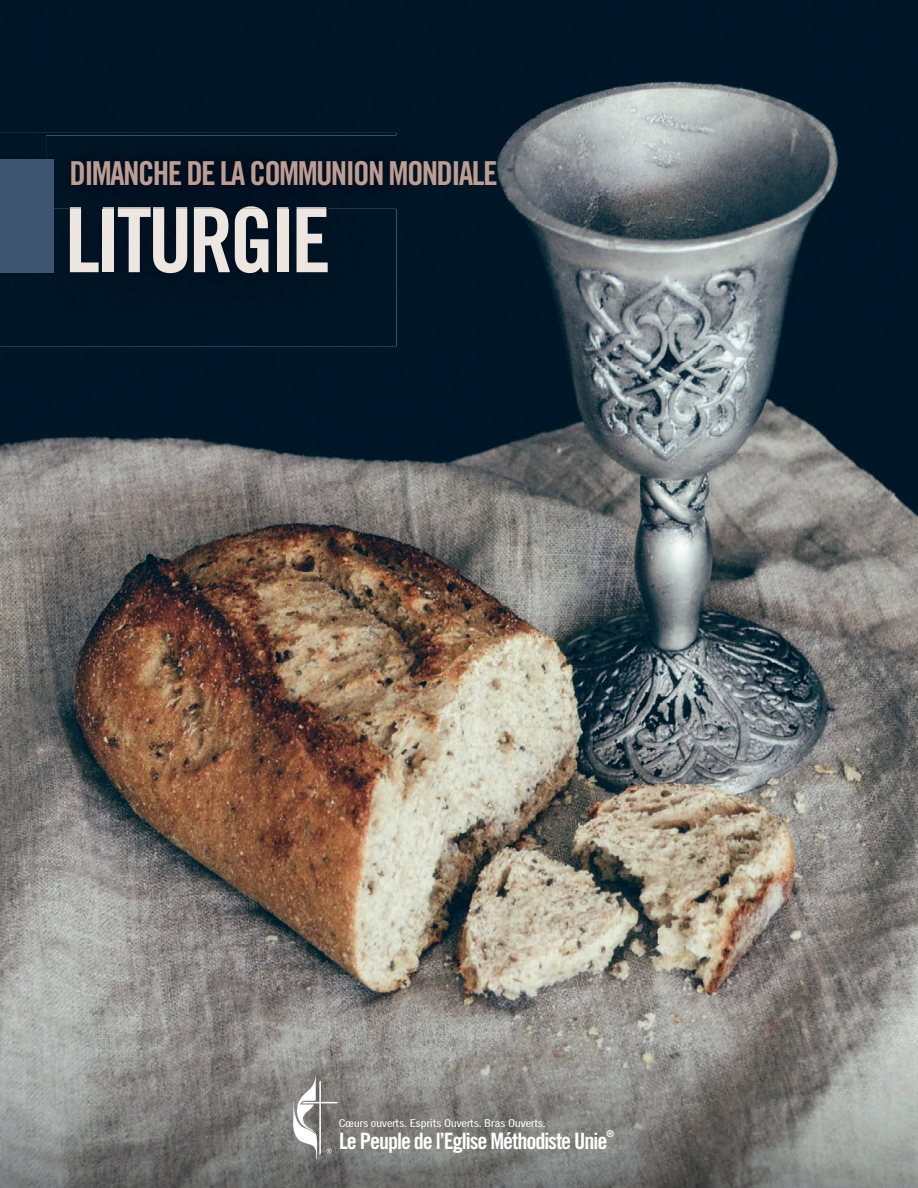
<style>
.page{position:relative;width:918px;height:1188px;background:#fff}
.page>*{position:absolute;margin:0;border:0;box-sizing:border-box;transform-origin:0 0}
.t1{font:90px "Trade Gothic Bold Cond Twenty";letter-spacing:-.045em;color:#eee7e1}
.t2{font:33px "Trade Gothic Bold Cond Twenty";letter-spacing:-.05em;color:#be9e94}
.t3{font:22.5px "Trade Gothic Bold Cond Twenty";letter-spacing:-.045em;color:#fff}
.t4{font:10.8px "Trade Gothic LT Cond Eighteen";letter-spacing:-.03em;color:#fff;scale:1.3 1}
.t5{font:9.45px "Trade Gothic Bold Cond Twenty";color:#fff}
</style>
<div class="page">
<img style="left:0;top:0;width:918px;height:1188px">
<div style="left:0;top:133px;width:397px;height:213px;background:#001526"></div>
<div style="left:70px;top:209px;width:258px;height:64px;background:#001121"></div>
<div style="left:46px;top:135px;width:392px;height:74px;background:#001222"></div>
<img style="left:70px;top:206px;width:256px;height:3px">
<div style="left:0;top:159px;width:54px;height:114px;background:#3f5470"></div>
<svg style="left:293px;top:1075px;width:45px;height:84px"></svg>
<p class="t2" style="left:70px;top:154px;width:430px">DIMANCHE DE LA COMMUNION MONDIALE</p>
<p class="t1" style="left:65px;top:185px;width:268px">LITURGIE</p>
<p class="t4" style="left:339px;top:1117px;width:161px">Cœurs ouverts. Esprits Ouverts. Bras Ouverts.</p>
<p class="t3" style="left:339px;top:1127px;width:270px">Le Peuple de l’Eglise Méthodiste Unie</p>
<p class="t5" style="left:606px;top:1128px;width:9px">®</p>
</div>
